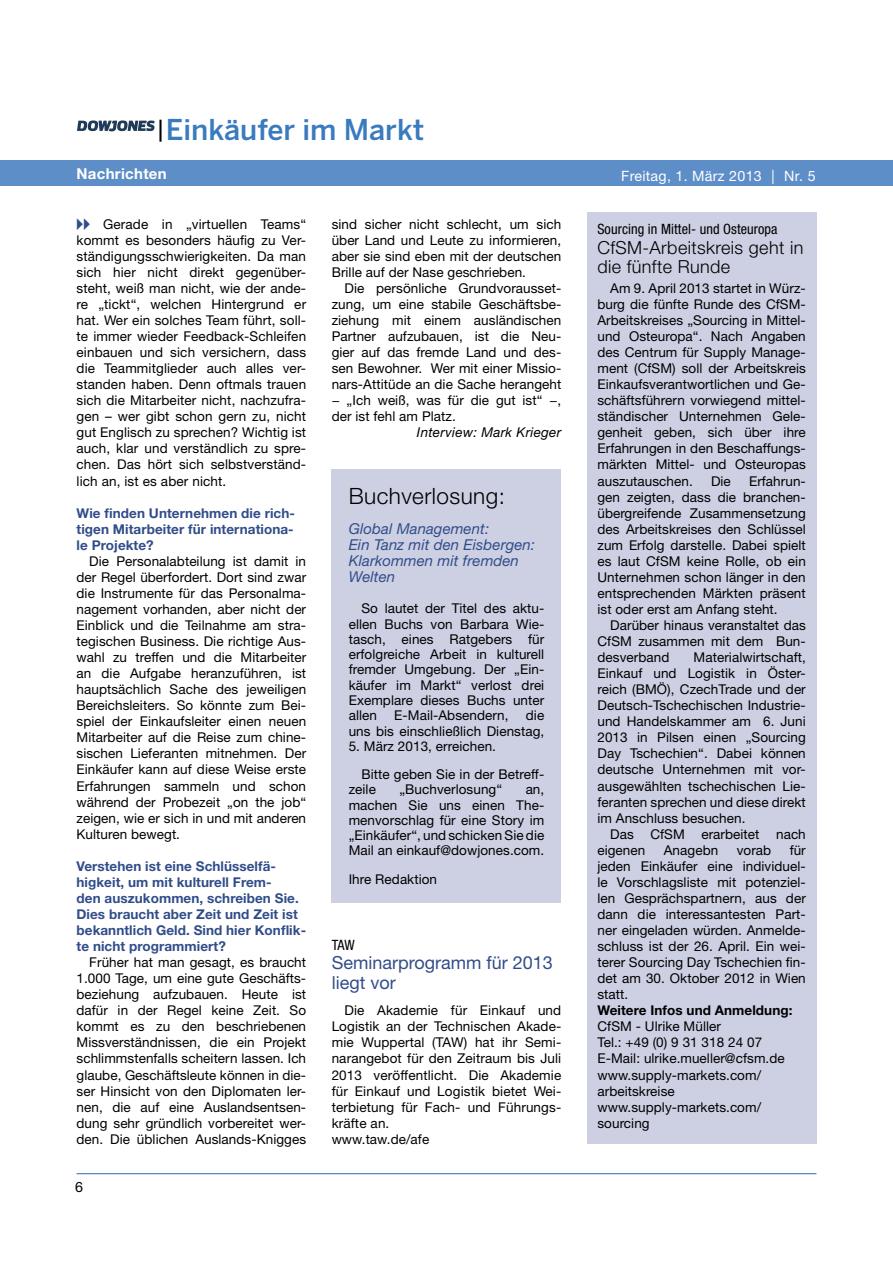
<style>
.page{position:relative;width:893px;height:1263px;background:#fff}
.page>*{position:absolute;margin:0;border:0;box-sizing:border-box;transform-origin:0 0}
.t1{font:500 28.5px "Benton Sans";color:#3a7bbe}
.t2{font:300 22.5px "Helvetica Neue LT";letter-spacing:.02em;color:#000}
.t3{font:300 18px/19.5px "Helvetica Neue LT";letter-spacing:.02em;color:#000}
.t4{font:18px/19.5px "Helvetica Neue LT";color:#314d89}
.t5{font:italic 15px/16px "Helvetica Neue LT";letter-spacing:.005em;color:#314d89}
.t6{font:700 15px "Helvetica Neue LT";letter-spacing:.02em;color:#fff}
.t7{font:condensed 14.25px "Helvetica Neue LT";letter-spacing:.005em;color:#000}
.t8{font:14.25px "Helvetica Neue LT";letter-spacing:.02em;color:#fff}
.t9{font:14.25px "Helvetica Neue LT";color:#000}
.t10{font:13.5px/16px "Helvetica Neue LT";letter-spacing:.005em;color:#000;text-align:justify}
.t11{font:700 13.5px/16px "Helvetica Neue LT";letter-spacing:.005em;color:#314d89;text-align:justify}
.t12{font:700 13.5px "Helvetica Neue LT";letter-spacing:.005em;color:#000}
.t13{font:italic 13.5px "Helvetica Neue LT";letter-spacing:.02em;color:#000}
.s1{font-weight:400;font-size:23.4px;color:#000}
</style>
<div class="page">
<hr style="left:77px;top:1173px;width:739px;height:1px;background:#3a7bbe">
<div style="left:0;top:160px;width:893px;height:26px;background:#5e8ec8"></div>
<svg style="left:77px;top:120px;width:78px;height:11px"></svg>
<div style="left:587px;top:213px;width:229px;height:931px;background:#cdd0e3"></div>
<div style="left:332px;top:469px;width:229px;height:434px;background:#cdd0e3"></div>
<h1 class="t1" style="left:155px;top:112px;width:270px"><span class="s1">|</span>Einkäufer im Markt</h1>
<p class="t6" style="left:77px;top:164px;width:92px">Nachrichten</p>
<p class="t10" style="left:77px;top:216px;width:231px;text-indent:27px">Gerade in „virtuellen Teams“ kommt es besonders häufig zu Ver&shy;ständigungsschwierigkeiten. Da man sich hier nicht direkt gegenüber&shy;steht, weiß man nicht, wie der ande&shy;re „tickt“, welchen Hintergrund er hat. Wer ein solches Team führt, soll&shy;te immer wieder Feedback-Schleifen einbauen und sich versichern, dass die Teammitglieder auch alles ver&shy;standen haben. Denn oftmals trauen sich die Mitarbeiter nicht, nachzufra&shy;gen – wer gibt schon gern zu, nicht gut Englisch zu sprechen? Wichtig ist auch, klar und verständlich zu spre&shy;chen. Das hört sich selbstverständ&shy;lich an, ist es aber nicht.</p>
<p class="t11" style="left:77px;top:504px;width:220px">Wie finden Unternehmen die rich&shy;tigen Mitarbeiter für internationa&shy;le Projekte?</p>
<p class="t10" style="left:77px;top:553px;width:231px;text-indent:13px">Die Personalabteilung ist damit in der Regel überfordert. Dort sind zwar die Instrumente für das Personalma&shy;nagement vorhanden, aber nicht der Einblick und die Teilnahme am stra&shy;tegischen Business. Die richtige Aus&shy;wahl zu treffen und die Mitarbeiter an die Aufgabe heranzuführen, ist hauptsächlich Sache des jeweiligen Bereichsleiters. So könnte zum Bei&shy;spiel der Einkaufsleiter einen neuen Mitarbeiter auf die Reise zum chine&shy;sischen Lieferanten mitnehmen. Der Einkäufer kann auf diese Weise erste Erfahrungen sammeln und schon während der Probezeit „on the job“ zeigen, wie er sich in und mit anderen Kulturen bewegt.</p>
<p class="t11" style="left:77px;top:858px;width:231px;text-align:left">Verstehen ist eine Schlüsselfä&shy;higkeit, um mit kulturell Frem-<br>den auszukommen, schreiben Sie.<br>Dies braucht aber Zeit und Zeit ist bekanntlich Geld. Sind hier Konflik&shy;te nicht programmiert?</p>
<p class="t10" style="left:77px;top:954px;width:231px;text-indent:13px">Früher hat man gesagt, es braucht 1.000 Tage, um eine gute Geschäfts&shy;beziehung aufzubauen. Heute ist dafür in der Regel keine Zeit. So kommt es zu den beschriebenen Missverständnissen, die ein Projekt schlimmstenfalls scheitern lassen. Ich glaube, Geschäftsleute können in die&shy;ser Hinsicht von den Diplomaten ler&shy;nen, die auf eine Auslandsentsen&shy;dung sehr gründlich vorbereitet wer&shy;den. Die üblichen Auslands-Knigges</p>
<p class="t9" style="left:75px;top:1178px;width:9px">6</p>
<p class="t10" style="left:332px;top:216px;width:231px">sind sicher nicht schlecht, um sich über Land und Leute zu informieren, aber sie sind eben mit der deutschen Brille auf der Nase geschrieben.</p>
<p class="t10" style="left:332px;top:280px;width:231px;text-indent:13px">Die persönliche Grundvorausset&shy;zung, um eine stabile Geschäftsbe&shy;ziehung mit einem ausländischen Partner aufzubauen, ist die Neu&shy;gier auf das fremde Land und des&shy;sen Bewohner. Wer mit einer Missio&shy;nars-Attitüde an die Sache herangeht − „Ich weiß, was für die gut ist“ −, der ist fehl am Platz.</p>
<p class="t13" style="left:417px;top:424px;width:146px">Interview: Mark Krieger</p>
<h2 class="t2" style="left:349px;top:482px;width:158px">Buchverlosung:</h2>
<p class="t5" style="left:349px;top:520px;width:188px">Global Management:<br>Ein Tanz mit den Eisbergen:<br>Klarkommen mit fremden<br>Welten</p>
<p class="t10" style="left:349px;top:600px;width:197px;line-height:15.3px;text-indent:13px">So lautet der Titel des aktu&shy;ellen Buchs von Barbara Wie&shy;tasch, eines Ratgebers für erfolgreiche Arbeit in kulturell fremder Umgebung. Der „Ein&shy;käufer im Markt“ verlost drei Exemplare dieses Buchs unter allen</p>
<p class="t10" style="left:349px;top:708px;width:197px;line-height:15.3px;text-align:right">die<br>uns bis einschließlich Dienstag,</p>
<p class="t10" style="left:361px;top:732px;width:184px;line-height:28px;text-indent:-13px">5. März 2013, erreichen.<br>Bitte geben Sie in der Betreff-</p>
<p class="t10" style="left:349px;top:781px;width:29px">zeile</p>
<p class="t10" style="left:399px;top:781px;width:104px">„Buchverlosung“</p>
<p class="t10" style="left:394px;top:707px;width:116px">E-Mail-Absendern,</p>
<p class="t10" style="left:349px;top:782px;width:197px;line-height:15.3px;text-indent:177px">an, machen Sie uns einen The&shy;menvorschlag für eine Story im „Einkäufer“, und schicken Sie die Mail an einkauf@dowjones.com.</p>
<p class="t10" style="left:349px;top:870px;width:90px">Ihre Redaktion</p>
<p class="t7" style="left:332px;top:936px;width:25px">TAW</p>
<h3 class="t4" style="left:332px;top:953px;width:223px">Seminarprogramm für 2013 liegt vor</h3>
<p class="t10" style="left:332px;top:1002px;width:231px;text-align:left;text-indent:13px">Die Akademie für Einkauf und<br>Logistik an der Technischen Akade&shy;mie Wuppertal (TAW) hat ihr Semi&shy;narangebot für den Zeitraum bis Juli<br>2013 veröffentlicht. Die Akademie für Einkauf und Logistik bietet Wei&shy;terbietung für Fach- und Führungs&shy;kräfte an.<br>www.taw.de/afe</p>
<p class="t8" style="left:621px;top:167px;width:196px">Freitag, 1. März 2013 | Nr. 5</p>
<p class="t7" style="left:597px;top:221px;width:182px">Sourcing in Mittel- und Osteuropa</p>
<h3 class="t3" style="left:597px;top:237px;width:207px">CfSM-Arbeitskreis geht in die fünfte Runde</h3>
<p class="t10" style="left:597px;top:280px;width:210px;text-indent:13px">Am 9. April 2013 startet in Würz&shy;burg die fünfte Runde des CfSM-Arbeitskreises „Sourcing in Mittel&shy;und Osteuropa“. Nach Angaben des Centrum für Supply Manage&shy;ment (CfSM) soll der Arbeitskreis Einkaufsverantwortlichen und Ge&shy;schäftsführern vorwiegend mittel&shy;ständischer Unternehmen Gele&shy;genheit geben, sich über ihre Erfahrungen in den Beschaffungs&shy;märkten Mittel- und Osteuropas auszutauschen.</p>
<p class="t10" style="left:597px;top:472px;width:210px;text-indent:152px">Erfahrun&shy;gen zeigten, dass die branchen&shy;übergreifende Zusammensetzung des Arbeitskreises den Schlüssel zum Erfolg darstelle. Dabei spielt es laut CfSM keine Rolle, ob ein Unternehmen schon länger in den entsprechenden Märkten präsent ist oder erst am Anfang steht.</p>
<p class="t10" style="left:597px;top:617px;width:210px;text-indent:13px">Darüber hinaus veranstaltet das CfSM zusammen mit dem Bun&shy;desverband</p>
<p class="t10" style="left:711px;top:472px;width:21px">Die</p>
<p class="t10" style="left:597px;top:649px;width:210px;text-indent:96px">Materialwirtschaft, Einkauf und Logistik in Öster&shy;reich (BMÖ), CzechTrade und der Deutsch-Tschechischen Industrie&shy;und Handelskammer am 6. Juni 2013 in Pilsen einen „Sourcing Day Tschechien“. Dabei können deutsche Unternehmen mit vor&shy;ausgewählten tschechischen Lie&shy;feranten sprechen und diese direkt im Anschluss besuchen.</p>
<p class="t10" style="left:597px;top:826px;width:210px;text-indent:13px">Das CfSM erarbeitet nach eigenen</p>
<p class="t10" style="left:597px;top:842px;width:210px;text-indent:192px">für jeden Einkäufer eine individuel&shy;le Vorschlagsliste mit potenziel&shy;len Gesprächspartnern, aus der dann die interessantesten Part&shy;ner eingeladen würden. Anmelde&shy;schluss ist der 26. April. Ein wei&shy;terer Sourcing Day Tschechien fin&shy;det am 30. Oktober 2012 in Wien statt.</p>
<p class="t12" style="left:597px;top:1002px;width:197px">Weitere Infos und Anmeldung:</p>
<p class="t10" style="left:597px;top:1018px;width:189px;text-align:left">CfSM - Ulrike Müller<br>Tel.: +49 (0) 9 31 318 24 07<br>E-Mail: ulrike.mueller@cfsm.de www.supply-markets.com/ arbeitskreise www.supply-markets.com/ sourcing</p>
<p class="t10" style="left:664px;top:842px;width:56px">Anagebn</p>
<p class="t10" style="left:737px;top:842px;width:36px">vorab</p>
</div>
